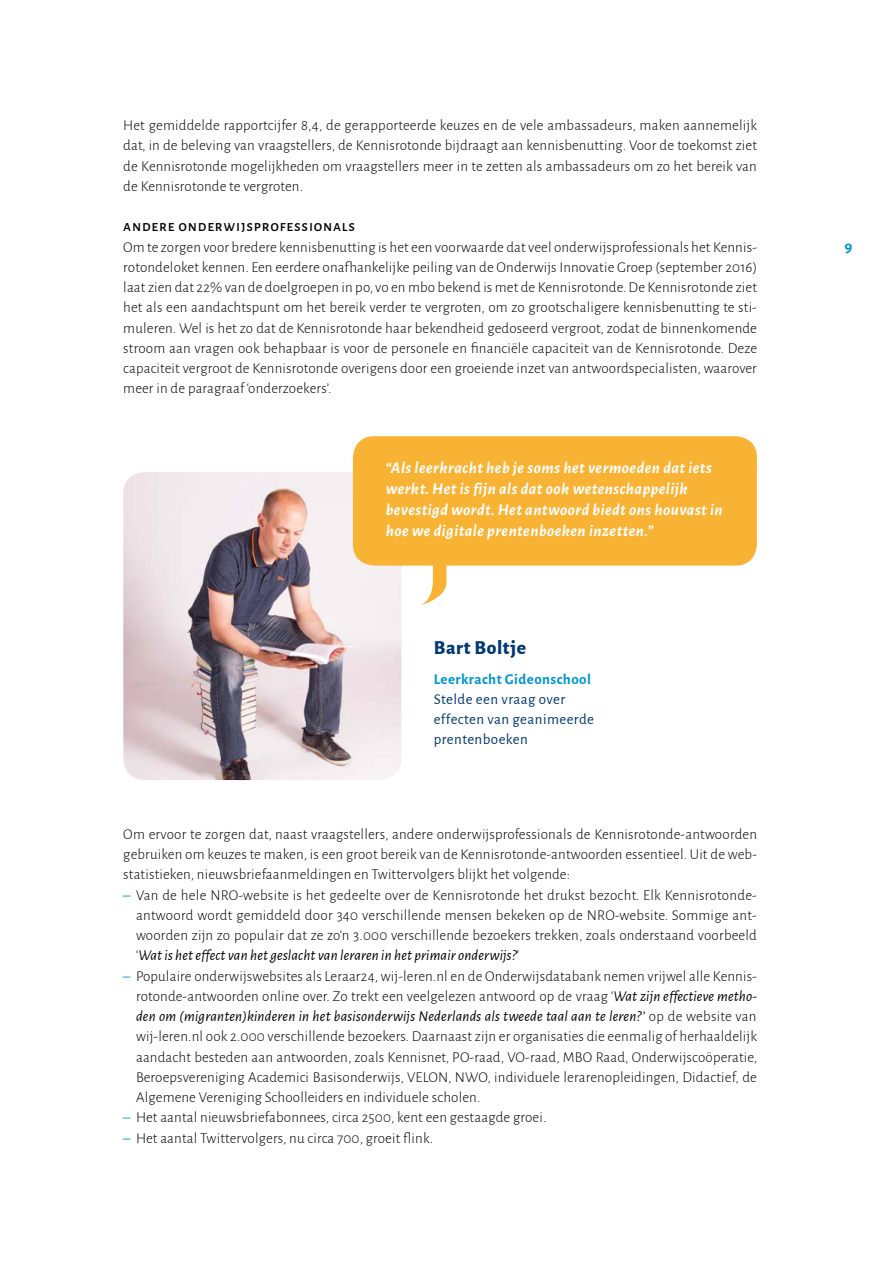
<style>
.page{position:relative;width:893px;height:1263px;background:#fff}
.page>*{position:absolute;margin:0;border:0;box-sizing:border-box;transform-origin:0 0}
.t1{font:800 19.5px "Alegreya Sans";letter-spacing:.03em;color:#003871}
.t2{font:italic 700 16.5px/21px "Alegreya Sans";letter-spacing:.03em;color:#fff}
.t3{font:700 16.5px "Alegreya Sans SC";color:#0095d0}
.t4{font:500 15.3px "Alegreya Sans SC";letter-spacing:.05em;color:#000}
.t5{font:300 15px/20.2px "Alegreya Sans";letter-spacing:.01em;color:#000;text-align:justify}
.t6{font:15px/20.2px "Alegreya Sans";letter-spacing:.03em;color:#003871}
.t7{font:700 15px "Alegreya Sans";letter-spacing:.03em;color:#0095d0}
.s1{font-weight:400;color:#0095d0}
.s2{font-weight:400;font-style:italic}
</style>
<div class="page">
<svg style="left:420px;top:566px;width:26px;height:39px"></svg>
<img style="left:123px;top:472px;width:278px;height:308px">
<div style="left:353px;top:436px;width:404px;height:130px;background:#f8b334;border-radius:21px"></div>
<p class="t5" style="left:123px;top:115px;width:635px">Het gemiddelde rapportcijfer 8,4, de gerapporteerde keuzes en de vele ambassadeurs, maken aannemelijk dat, in de beleving van vraagstellers, de Kennisrotonde bijdraagt aan kennisbenutting. Voor de toekomst ziet de Kennisrotonde mogelijkheden om vraagstellers meer in te zetten als ambassadeurs om zo het bereik van de Kennisrotonde te vergroten.</p>
<p class="t4" style="left:123px;top:216px;width:233px">andere onderwijsprofessionals</p>
<p class="t5" style="left:123px;top:236px;width:635px">Om te zorgen voor bredere kennisbenutting is het een voorwaarde dat veel onderwijsprofessionals het Kennis&shy;rotondeloket kennen. Een eerdere onafhankelijke peiling van de Onderwijs Innovatie Groep (september 2016) laat zien dat 22% van de doelgroepen in po, vo en mbo bekend is met de Kennisrotonde. De Kennisrotonde ziet het als een aandachtspunt om het bereik verder te vergroten, om zo grootschaligere kennisbenutting te sti&shy;muleren. Wel is het zo dat de Kennisrotonde haar bekendheid gedoseerd vergroot, zodat de binnenkomende stroom aan vragen ook behapbaar is voor de personele en financiële capaciteit van de Kennisrotonde. Deze capaciteit vergroot de Kennisrotonde overigens door een groeiende inzet van antwoordspecialisten, waarover meer in de paragraaf ‘onderzoekers’.</p>
<p class="t2" style="left:386px;top:456px;width:338px">“Als leerkracht heb je soms het vermoeden dat iets werkt. Het is fijn als dat ook wetenschappelijk bevestigd wordt. Het antwoord biedt ons houvast in hoe we digitale prentenboeken inzetten.”</p>
<h1 class="t1" style="left:434px;top:633px;width:94px">Bart Boltje</h1>
<p class="t7" style="left:434px;top:668px;width:159px">Leerkracht Gideonschool</p>
<p class="t6" style="left:434px;top:688px;width:162px">Stelde een vraag over effecten van geanimeerde prentenboeken</p>
<p class="t5" style="left:123px;top:823px;width:635px">Om ervoor te zorgen dat, naast vraagstellers, andere onderwijsprofessionals de Kennisrotonde-antwoorden gebruiken om keuzes te maken, is een groot bereik van de Kennisrotonde-antwoorden essentieel. Uit de web&shy;statistieken, nieuwsbriefaanmeldingen en Twittervolgers blijkt het volgende:</p>
<p class="t5" style="left:136px;top:884px;width:622px;text-indent:-13px"><span class="s1">–</span> Van de hele NRO-website is het gedeelte over de Kennisrotonde het drukst bezocht. Elk Kennisrotonde&shy;antwoord wordt gemiddeld door 340 verschillende mensen bekeken op de NRO-website. Sommige ant&shy;woorden zijn zo populair dat ze zo’n 3.000 verschillende bezoekers trekken, zoals onderstaand voorbeeld ‘<span class="s2">Wat is het effect van het geslacht van leraren in het primair onderwijs?</span>’</p>
<p class="t5" style="left:136px;top:965px;width:623px;text-indent:-13px"><span class="s1">–</span> Populaire onderwijswebsites als Leraar24, wij-leren.nl en de Onderwijsdatabank nemen vrijwel alle Kennis&shy;rotonde-antwoorden online over. Zo trekt een veelgelezen antwoord op de vraag ‘<span class="s2">Wat zijn effectieve metho&shy;den om (migranten)kinderen in het basisonderwijs Nederlands als tweede taal aan te leren?’</span> op de website van wij-leren.nl ook 2.000 verschillende bezoekers. Daarnaast zijn er organisaties die eenmalig of herhaaldelijk aandacht besteden aan antwoorden, zoals Kennisnet, PO-raad, VO-raad, MBO Raad, Onderwijscoöperatie, Beroepsvereniging Academici Basisonderwijs, VELON, NWO, individuele lerarenopleidingen, Didactief, de Algemene Vereniging Schoolleiders en individuele scholen.</p>
<p class="t5" style="left:123px;top:1107px;width:425px"><span class="s1">–</span> Het aantal nieuwsbriefabonnees, circa 2500, kent een gestaagde groei.</p>
<p class="t5" style="left:123px;top:1127px;width:311px"><span class="s1">–</span> Het aantal Twittervolgers, nu circa 700, groeit flink.</p>
<p class="t3" style="left:844px;top:234px;width:9px">9</p>
</div>
